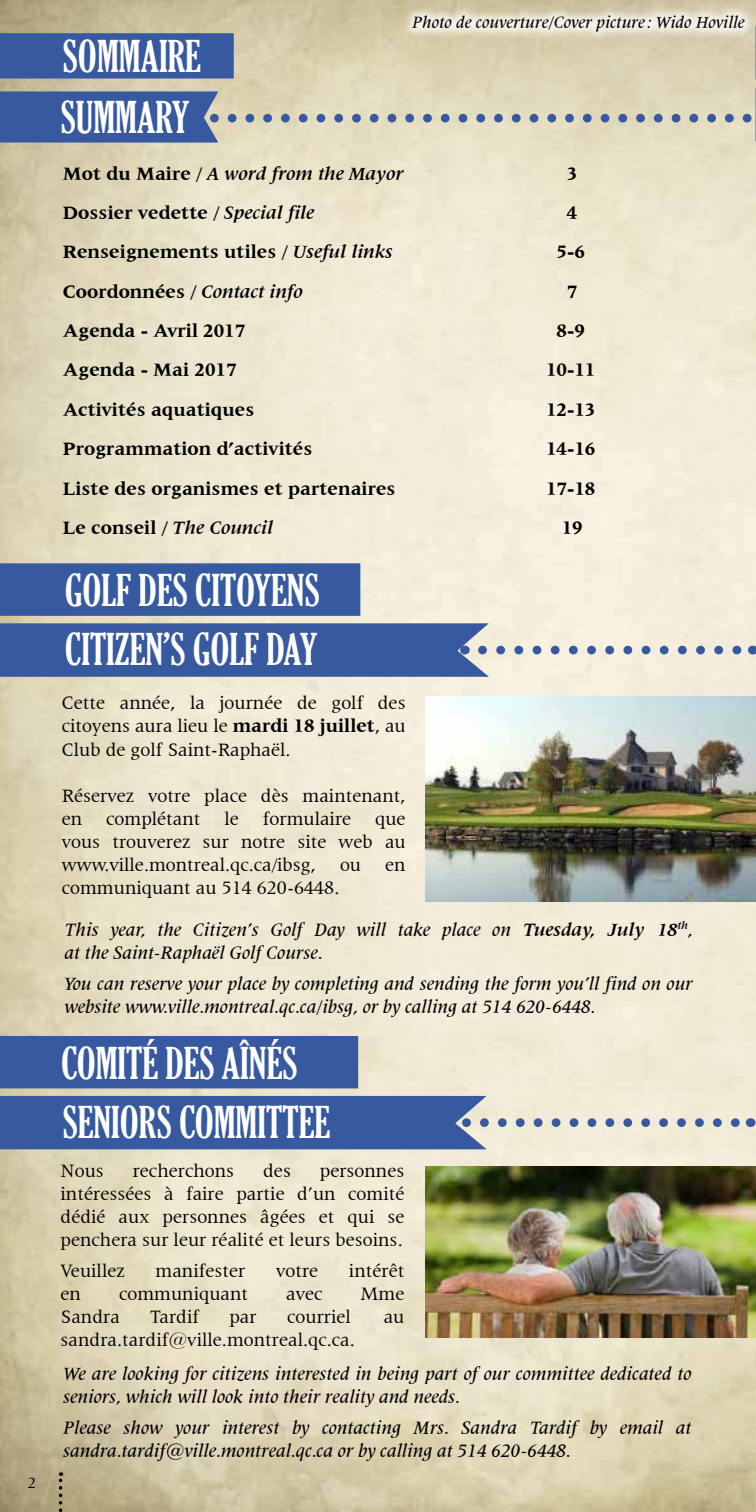
<style>
.page{position:relative;width:756px;height:1512px;background:#fff}
.page>*{position:absolute;margin:0;border:0;box-sizing:border-box;transform-origin:0 0}
.t1{font:extra-condensed 42px/59.1px "Gloucester";color:#fff}
.t2{font:19.25px/23.1px "Latin 725 BT";color:#000;text-align:justify}
.t3{font:italic 500 19.25px/23.1px "Latin 725 BT";color:#000}
.t4{font:700 19.25px "Latin 725 BT";color:#000}
.t5{font:italic 700 19.25px "Latin 725 BT";color:#000}
.t6{font:italic 500 17.5px "Latin 725 BT";color:#000}
.t7{font:15.75px "Latin 725 BT";color:#000}
.s1{font-style:normal}
.s2{font-style:italic}
.s3{font-weight:700}
</style>
<div class="page">
<img style="left:0;top:0;width:756px;height:1512px">
<div style="left:0;top:33px;width:234px;height:46px;background:#3759a0"></div>
<div style="left:0;top:563px;width:360px;height:53px;background:#3759a0"></div>
<svg style="left:0;top:622px;width:743px;height:56px;background:#7d90b5"></svg>
<svg style="left:755px;top:42px;width:1px;height:38px"></svg>
<svg style="left:0;top:87px;width:756px;height:56px;background:#aeb3b4"></svg>
<div style="left:401px;top:4px;width:355px;height:38px;background:#fff;opacity:.75"></div>
<img style="left:425px;top:696px;width:331px;height:206px">
<div style="left:0;top:1036px;width:358px;height:52px;background:#3759a0"></div>
<svg style="left:0;top:1095px;width:741px;height:55px;background:#7a8db3"></svg>
<img style="left:425px;top:1166px;width:331px;height:172px">
<svg style="left:59px;top:1472px;width:3px;height:40px"></svg>
<p class="t7" style="left:28px;top:1474px;width:10px">2</p>
<h1 class="t1" style="left:61px;top:26px;width:142px;line-height:60.9px">SOMMAIRE<br>SUMMARY</h1>
<p class="t6" style="left:413px;top:13px;width:334px">Photo de couverture/Cover picture: Wido Hoville</p>
<p class="t5" style="left:63px;top:163px;width:342px"><span class="s1">Mot du Maire /</span> A word from the Mayor</p>
<p class="t4" style="left:567px;top:162px;width:12px">3</p>
<p class="t4" style="left:63px;top:202px;width:253px">Dossier vedette / <span class="s2">Special file</span></p>
<p class="t4" style="left:567px;top:202px;width:12px">4</p>
<p class="t4" style="left:63px;top:241px;width:332px">Renseignements utiles / <span class="s2">Useful links</span></p>
<p class="t4" style="left:557px;top:241px;width:30px">5-6</p>
<p class="t4" style="left:63px;top:280px;width:242px">Coordonnées / <span class="s2">Contact info</span></p>
<p class="t4" style="left:567px;top:280px;width:12px">7</p>
<p class="t4" style="left:63px;top:320px;width:184px">Agenda - Avril 2017</p>
<p class="t4" style="left:557px;top:320px;width:30px">8-9</p>
<p class="t4" style="left:63px;top:359px;width:175px">Agenda - Mai 2017</p>
<p class="t4" style="left:546px;top:359px;width:51px">10-11</p>
<p class="t4" style="left:63px;top:399px;width:193px">Activités aquatiques</p>
<p class="t4" style="left:546px;top:399px;width:51px">12-13</p>
<p class="t4" style="left:63px;top:438px;width:251px">Programmation d’activités</p>
<p class="t4" style="left:546px;top:438px;width:51px">14-16</p>
<p class="t4" style="left:63px;top:477px;width:334px">Liste des organismes et partenaires</p>
<p class="t4" style="left:546px;top:477px;width:51px">17-18</p>
<p class="t4" style="left:63px;top:517px;width:212px">Le conseil / <span class="s2">The Council</span></p>
<p class="t4" style="left:562px;top:517px;width:23px">19</p>
<h1 class="t1" style="left:65px;top:561px;width:256px">GOLF DES CITOYENS<br>CITIZEN’S GOLF DAY</h1>
<p class="t2" style="left:62px;top:692px;width:345px">Cette année, la journée de golf des citoyens aura lieu le <span class="s3">mardi 18 juillet</span>, au Club de golf Saint-Raphaël.</p>
<p class="t2" style="left:62px;top:784px;width:345px">Réservez votre place dès maintenant, en complétant le formulaire que vous trouverez sur notre site web au www.ville.montreal.qc.ca/ibsg,</p>
<p class="t2" style="left:340px;top:853px;width:23px">ou</p>
<p class="t2" style="left:385px;top:853px;width:22px">en</p>
<p class="t2" style="left:62px;top:876px;width:279px">communiquant au 514 620-6448.</p>
<p class="t3" style="left:65px;top:918px;width:630px">This year, the Citizen’s Golf Day will take place on <span class="s3">Tuesday, July 18</span><sup>th</sup>, at the Saint-Raphaël Golf Course.</p>
<p class="t3" style="left:65px;top:972px;width:630px">You can reserve your place by completing and sending the form you’ll find on our website www.ville.montreal.qc.ca/ibsg, or by calling at 514 620-6448.</p>
<h1 class="t1" style="left:61px;top:1034px;width:271px">COMITÉ DES AÎNÉS<br>SENIORS COMMITTEE</h1>
<p class="t2" style="left:61px;top:1159px;width:45px">Nous</p>
<p class="t2" style="left:133px;top:1159px;width:103px">recherchons</p>
<p class="t2" style="left:263px;top:1159px;width:29px">des</p>
<p class="t2" style="left:61px;top:1159px;width:345px;text-indent:259px">personnes intéressées à faire partie d’un comité dédié aux personnes âgées et qui se penchera sur leur réalité et leurs besoins.</p>
<p class="t2" style="left:61px;top:1259px;width:66px">Veuillez</p>
<p class="t2" style="left:156px;top:1259px;width:91px">manifester</p>
<p class="t2" style="left:276px;top:1259px;width:44px">votre</p>
<p class="t2" style="left:349px;top:1259px;width:57px">intérêt</p>
<p class="t2" style="left:61px;top:1282px;width:22px">en</p>
<p class="t2" style="left:119px;top:1282px;width:131px">communiquant</p>
<p class="t2" style="left:286px;top:1282px;width:38px">avec</p>
<p class="t2" style="left:361px;top:1282px;width:45px">Mme</p>
<p class="t2" style="left:61px;top:1305px;width:61px">Sandra</p>
<p class="t2" style="left:150px;top:1305px;width:50px">Tardif</p>
<p class="t2" style="left:229px;top:1305px;width:29px">par</p>
<p class="t2" style="left:287px;top:1305px;width:65px">courriel</p>
<p class="t2" style="left:384px;top:1305px;width:22px">au</p>
<p class="t2" style="left:61px;top:1328px;width:296px">sandra.tardif@ville.montreal.qc.ca.</p>
<p class="t3" style="left:64px;top:1362px;width:630px">We are looking for citizens interested in being part of our committee dedicated to seniors, which will look into their reality and needs.</p>
<p class="t3" style="left:64px;top:1417px;width:630px">Please show your interest by contacting Mrs. Sandra Tardif by email at sandra.tardif@ville.montreal.qc.ca or by calling at 514 620-6448.</p>
</div>
